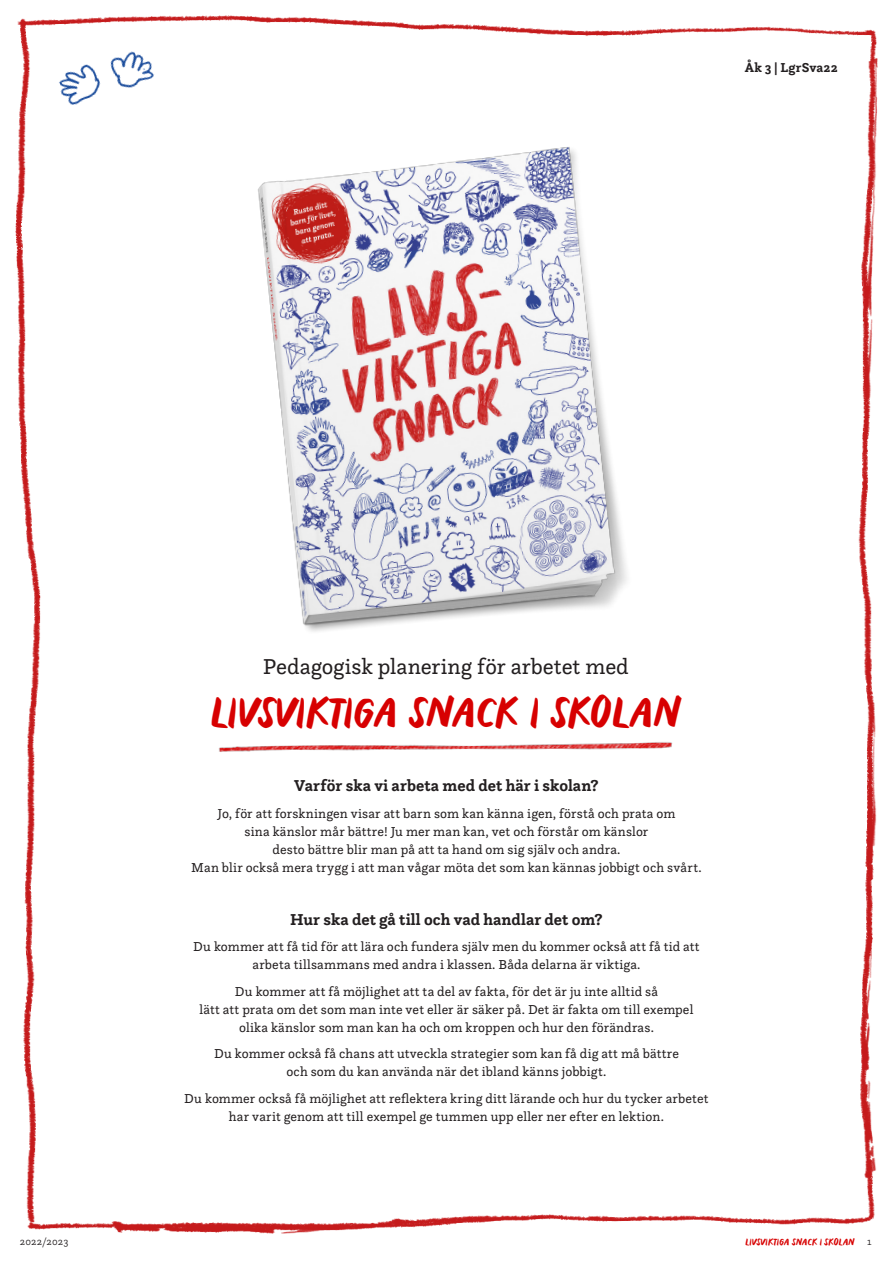
<style>
.page{position:relative;width:893px;height:1263px;background:#fff}
.page>*{position:absolute;margin:0;border:0;box-sizing:border-box;transform-origin:0 0}
.SZ_brödtext_9_14{font:25.5px "Livsviktigskisstypo";letter-spacing:-.02em;color:#d70001}
.SZ_brödtext_9_14-2{font:22.5px "Questa Slab";color:#231f20}
.SZ_brödtext_9_14-3{font:700 16.5px "Questa Slab";color:#231f20}
.SZ_brödtext_9_14-4{font:13.5px/18px "Questa Slab";letter-spacing:.01em;color:#231f20;text-align:center}
.SZ_brödtext_9_14-5{font:700 13.5px "Questa Slab";letter-spacing:.015em;color:#231f20}
.t1{font:300 10.5px "Questa Slab";letter-spacing:.015em;color:#231f20}
.t2{font:5.7px "Livsviktigskisstypo";letter-spacing:.01em;color:#d70001}
.s1{font-family:"Questa Slab";font-weight:300;font-size:10.5px;color:#231f20}
</style>
<div class="page">
<img style="left:15px;top:15px;width:863px;height:1219px">
<img style="left:184px;top:106px;width:490px;height:563px">
<img style="left:204px;top:740px;width:484px;height:18px">
<img style="left:46px;top:45px;width:120px;height:72px">
<p class="SZ_brödtext_9_14-5" style="left:745px;top:59px;width:94px">Åk 3 | LgrSva22</p>
<p class="SZ_brödtext_9_14-2" style="left:263px;top:652px;width:367px">Pedagogisk planering för arbetet med</p>
<p class="SZ_brödtext_9_14" style="left:211px;top:702px;width:472px">LIVSVIKTIGA SNACK I SKOLAN</p>
<p class="SZ_brödtext_9_14-3" style="left:294px;top:775px;width:306px">Varför ska vi arbeta med det här i skolan?</p>
<p class="SZ_brödtext_9_14-4" style="left:191px;top:804px;width:512px">Jo, för att forskningen visar att barn som kan känna igen, förstå och prata om<br>sina känslor mår bättre! Ju mer man kan, vet och förstår om känslor<br>desto bättre blir man på att ta hand om sig själv och andra.<br>Man blir också mera trygg i att man vågar möta det som kan kännas jobbigt och svårt.</p>
<p class="SZ_brödtext_9_14-3" style="left:290px;top:909px;width:314px">Hur ska det gå till och vad handlar det om?</p>
<p class="SZ_brödtext_9_14-4" style="left:193px;top:937px;width:508px">Du kommer att få tid för att lära och fundera själv men du kommer också att få tid att arbeta tillsammans med andra i klassen. Båda delarna är viktiga.</p>
<p class="SZ_brödtext_9_14-4" style="left:200px;top:982px;width:495px">Du kommer att få möjlighet att ta del av fakta, för det är ju inte alltid så<br>lätt att prata om det som man inte vet eller är säker på. Det är fakta om till exempel olika känslor som man kan ha och om kroppen och hur den förändras.</p>
<p class="SZ_brödtext_9_14-4" style="left:214px;top:1044px;width:466px">Du kommer också få chans att utveckla strategier som kan få dig att må bättre och som du kan använda när det ibland känns jobbigt.</p>
<p class="SZ_brödtext_9_14-4" style="left:184px;top:1089px;width:526px">Du kommer också få möjlighet att reflektera kring ditt lärande och hur du tycker arbetet har varit genom att till exempel ge tummen upp eller ner efter en lektion.</p>
<p class="t1" style="left:20px;top:1235px;width:50px">2022/2023</p>
<p class="t2" style="left:745px;top:1239px;width:128px">LIVSVIKTIGA SNACK I SKOLAN <span class="s1">1</span></p>
</div>
